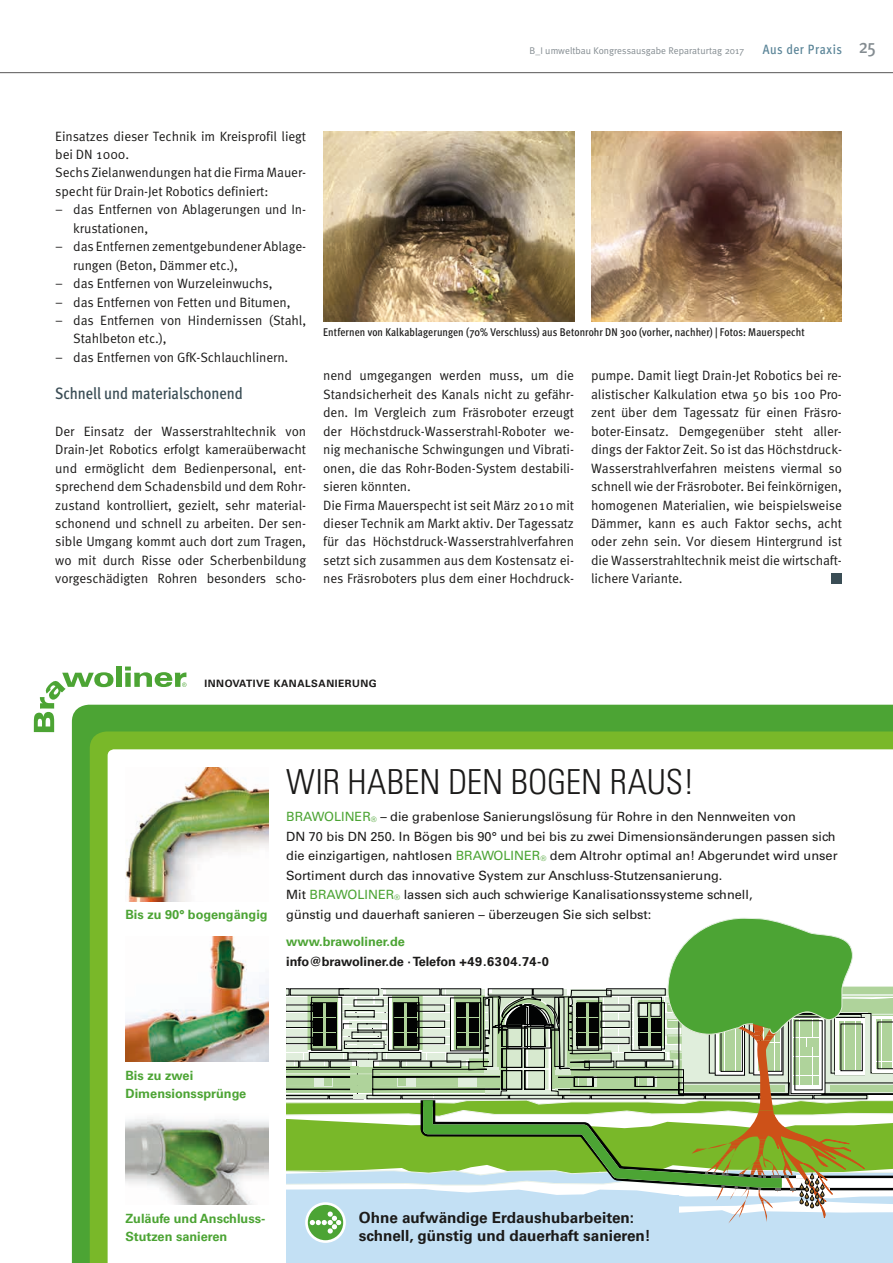
<style>
.page{position:relative;width:893px;height:1263px;background:#fff}
.page>*{position:absolute;margin:0;border:0;box-sizing:border-box;transform-origin:0 0}
.t1{font:300 condensed 34.5px "Univers";color:#1b1a19}
.t2{font:500 condensed 16.5px "Meta OT";color:#3a4d55}
.t3{font:700 15.3px/17.9px "Univers";color:#1b1a19}
.t4{font:13.5px/18.5px "Meta OT";letter-spacing:-.01em;color:#1b1a19}
.t5{font:500 condensed 13.5px "Meta OT";letter-spacing:.04em;color:#5b8598}
.t6{font:12.75px/19.5px "Univers";color:#1b1a19}
.t7{font:700 12.75px/17.9px "Univers";color:#4ca434}
.t8{font:700 12.75px "Univers";color:#1b1a19}
.t9{font:500 condensed 11.25px "Meta OT";letter-spacing:.01em;color:#1b1a19}
.t10{font:700 10.2px "Univers";letter-spacing:.05em;color:#1b1a19}
.t11{font:9.75px "Meta Plus Normal";color:#848c91}
.s1{font-size:19.5px;color:#848c91}
.s2{color:#4ca434}
.s3{font-size:7.35px;color:#4ca434}
</style>
<div class="page">
<hr style="left:0;top:72px;width:893px;height:1px;background:#585757">
<div style="left:72px;top:705px;width:821px;height:558px;background:#4ca434"></div>
<div style="left:90px;top:731px;width:803px;height:532px;background:#79b829"></div>
<svg style="left:108px;top:749px;width:785px;height:514px"></svg>
<div style="left:116px;top:666px;width:6px;height:21px;background:#4ca434"></div>
<svg style="left:34px;top:672px;width:79px;height:60px"></svg>
<svg style="left:125px;top:666px;width:61px;height:21px"></svg>
<img style="left:125px;top:767px;width:143px;height:134px">
<img style="left:125px;top:937px;width:143px;height:125px">
<div style="left:125px;top:1097px;width:143px;height:108px;background:#fff"></div>
<img style="left:125px;top:1118px;width:143px;height:87px">
<svg style="left:286px;top:918px;width:607px;height:345px"></svg>
<img style="left:323px;top:132px;width:251px;height:189px">
<img style="left:591px;top:132px;width:251px;height:189px">
<div style="left:831px;top:573px;width:11px;height:10px;background:#3a4d55"></div>
<p class="t11" style="left:530px;top:45px;width:216px">B_I umweltbau Kongressausgabe Reparaturtag 2017</p>
<p class="t5" style="left:763px;top:40px;width:115px">Aus der Praxis <span class="s1">25</span></p>
<p class="t4" style="left:55px;top:127px;width:252px">Einsatzes dieser Technik im Kreisprofil liegt bei DN 1000.<br>Sechs Zielanwendungen hat die Firma Mauer&shy;specht für Drain-Jet Robotics definiert:</p>
<p class="t4" style="left:73px;top:201px;width:234px;text-indent:-18px">– das Entfernen von Ablagerungen und In&shy;krustationen,</p>
<p class="t4" style="left:73px;top:237px;width:234px;text-indent:-18px">– das Entfernen zementgebundener Ablage&shy;rungen (Beton, Dämmer etc.),</p>
<p class="t4" style="left:55px;top:274px;width:219px">– das Entfernen von Wurzeleinwuchs,</p>
<p class="t4" style="left:55px;top:293px;width:237px">– das Entfernen von Fetten und Bitumen,</p>
<p class="t4" style="left:73px;top:311px;width:234px;text-indent:-18px">– das Entfernen von Hindernissen (Stahl,<br>Stahlbeton etc.),</p>
<p class="t4" style="left:55px;top:348px;width:235px">– das Entfernen von GfK-Schlauchlinern.</p>
<p class="t2" style="left:55px;top:383px;width:189px">Schnell und materialschonend</p>
<p class="t4" style="left:55px;top:422px;width:252px;text-align:justify">Der Einsatz der Wasserstrahltechnik von Drain-Jet Robotics erfolgt kameraüberwacht und ermöglicht dem Bedienpersonal, ent&shy;sprechend dem Schadensbild und dem Rohr&shy;zustand kontrolliert, gezielt, sehr material&shy;schonend und schnell zu arbeiten. Der sen&shy;sible Umgang kommt auch dort zum Tragen, wo mit durch Risse oder Scherbenbildung vorgeschädigten Rohren besonders scho-</p>
<p class="t9" style="left:323px;top:325px;width:483px">Entfernen von Kalkablagerungen (70% Verschluss) aus Betonrohr DN 300 (vorher, nachher) | Fotos: Mauerspecht</p>
<p class="t4" style="left:323px;top:367px;width:252px">nend umgegangen werden muss, um die Standsicherheit des Kanals nicht zu gefähr&shy;den. Im Vergleich zum Fräsroboter erzeugt der Höchstdruck-Wasserstrahl-Roboter we&shy;nig mechanische Schwingungen und Vibrati&shy;onen, die das Rohr-Boden-System destabili&shy;sieren könnten.<br>Die Firma Mauerspecht ist seit März 2010 mit dieser Technik am Markt aktiv. Der Tagessatz für das Höchstdruck-Wasserstrahlverfahren setzt sich zusammen aus dem Kostensatz ei&shy;nes Fräsroboters plus dem einer Hochdruck-</p>
<p class="t4" style="left:591px;top:367px;width:252px;text-align:justify">pumpe. Damit liegt Drain-Jet Robotics bei re&shy;alistischer Kalkulation etwa 50 bis 100 Pro&shy;zent über dem Tagessatz für einen Fräsro&shy;boter-Einsatz. Demgegenüber steht aller&shy;dings der Faktor Zeit. So ist das Höchstdruck-Wasserstrahlverfahren meistens viermal so schnell wie der Fräsroboter. Bei feinkörnigen, homogenen Materialien, wie beispielsweise Dämmer, kann es auch Faktor sechs, acht oder zehn sein. Vor diesem Hintergrund ist die Wasserstrahltechnik meist die wirtschaft&shy;lichere Variante.</p>
<p class="t10" style="left:205px;top:677px;width:174px">innovative kanalsanierung</p>
<p class="t7" style="left:125px;top:906px;width:144px">Bis zu 90° bogengängig</p>
<h1 class="t1" style="left:286px;top:761px;width:410px">WIR HABEN DEN BOGEN RAUS!</h1>
<p class="t6" style="left:286px;top:807px;width:553px"><span class="s2">BRAWOLINER</span><span class="s3">®</span> – die grabenlose Sanierungslösung für Rohre in den Nennweiten von<br>DN 70 bis DN 250. In Bögen bis 90° und bei bis zu zwei Dimensionsänderungen passen sich die einzigartigen, nahtlosen <span class="s2">BRAWOLINER</span><span class="s3">®</span> dem Altrohr optimal an! Abgerundet wird unser Sortiment durch das innovative System zur Anschluss-Stutzensanierung.<br>Mit <span class="s2">BRAWOLINER</span><span class="s3">®</span> lassen sich auch schwierige Kanalisationssysteme schnell,<br>günstig und dauerhaft sanieren – überzeugen Sie sich selbst:</p>
<p class="t7" style="left:286px;top:933px;width:120px">www.brawoliner.de</p>
<p class="t8" style="left:286px;top:954px;width:264px">info@brawoliner.de · telefon +49.6304.74-0</p>
<p class="t7" style="left:125px;top:1066px;width:122px">Bis zu zwei<br>Dimensionssprünge</p>
<p class="t7" style="left:125px;top:1209px;width:141px">Zuläufe und anschluss&shy;stutzen sanieren</p>
<p class="t3" style="left:359px;top:1208px;width:294px">ohne aufwändige erdaushubarbeiten: schnell, günstig und dauerhaft sanieren!</p>
</div>
